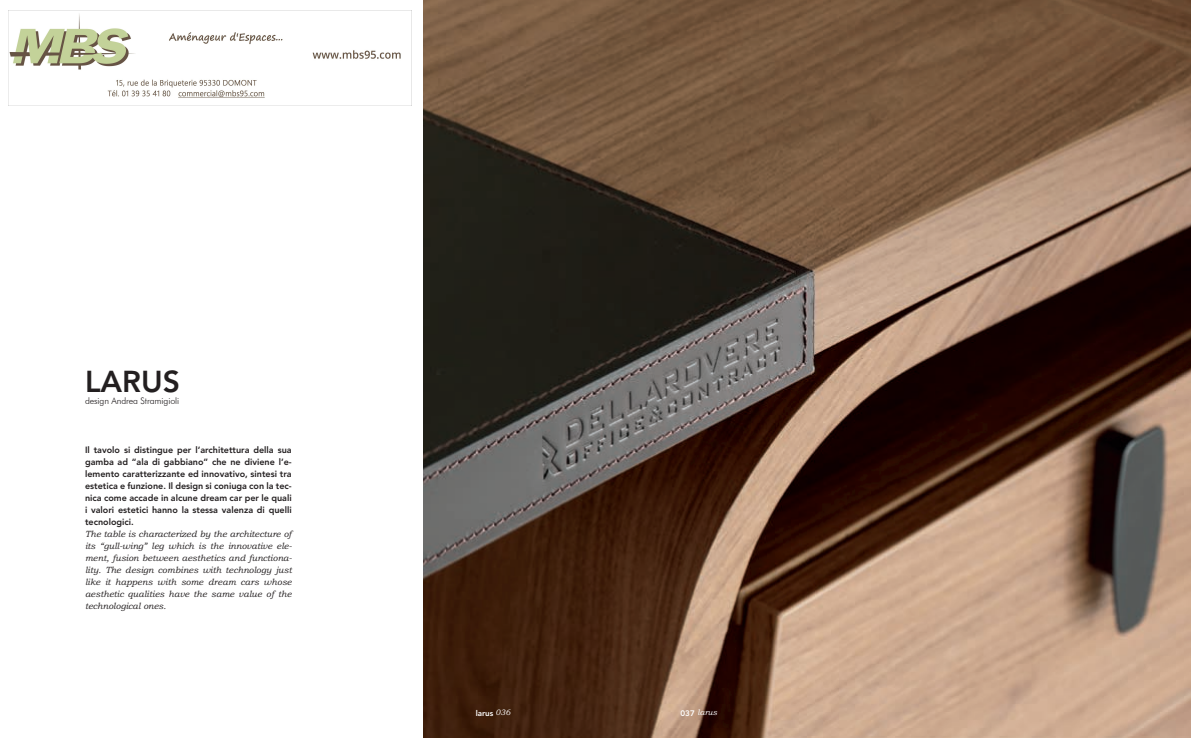
<style>
.page{position:relative;width:1191px;height:738px;background:#fff}
.page>*{position:absolute;margin:0;border:0;box-sizing:border-box;transform-origin:0 0}
.t1{font:800 30px "Avenir LT Std";color:#231f20}
.t2{font:800 9px/12px "Avenir LT Std";color:#231f20;text-align:justify}
.t3{font:italic 9px/12px "Bookman Old Style";color:#231f20;text-align:justify}
.t4{font:300 9px "Futura BT";letter-spacing:-.01em;color:#231f20}
.t5{font:800 8px "Avenir LT Std";color:#fff}
.t6{font:italic 8px "Bookman Old Style";color:#fff}
.s1{font-family:"Bookman Old Style";font-weight:400;font-style:italic}
.s2{font-family:"Avenir LT Std";font-weight:800;font-style:normal}
</style>
<div class="page">
<img style="left:424px;top:0;width:767px;height:737px">
<img style="left:9px;top:10px;width:402px;height:96px">
<h1 class="t1" style="left:85px;top:363px;width:97px">LARUS</h1>
<p class="t4" style="left:85px;top:395px;width:96px">design Andrea Stramigioli</p>
<p class="t2" style="left:85px;top:443px;width:208px">Il tavolo si distingue per l’architettura della sua gamba ad “ala di gabbiano” che ne diviene l’e&shy;lemento caratterizzante ed innovativo, sintesi tra estetica e funzione. Il design si coniuga con la tec&shy;nica come accade in alcune dream car per le quali i valori estetici hanno la stessa valenza di quelli tecnologici.</p>
<p class="t3" style="left:85px;top:527px;width:208px">The table is characterized by the architecture of its “gull-wing” leg which is the innovative ele&shy;ment, fusion between aesthetics and functiona&shy;lity. The design combines with technology just like it happens with some dream cars whose aesthetic qualities have the same value of the technological ones.</p>
<p class="t5" style="left:476px;top:707px;width:36px">larus <span class="s1">036</span></p>
<p class="t6" style="left:680px;top:707px;width:38px"><span class="s2">037</span> larus</p>
</div>
